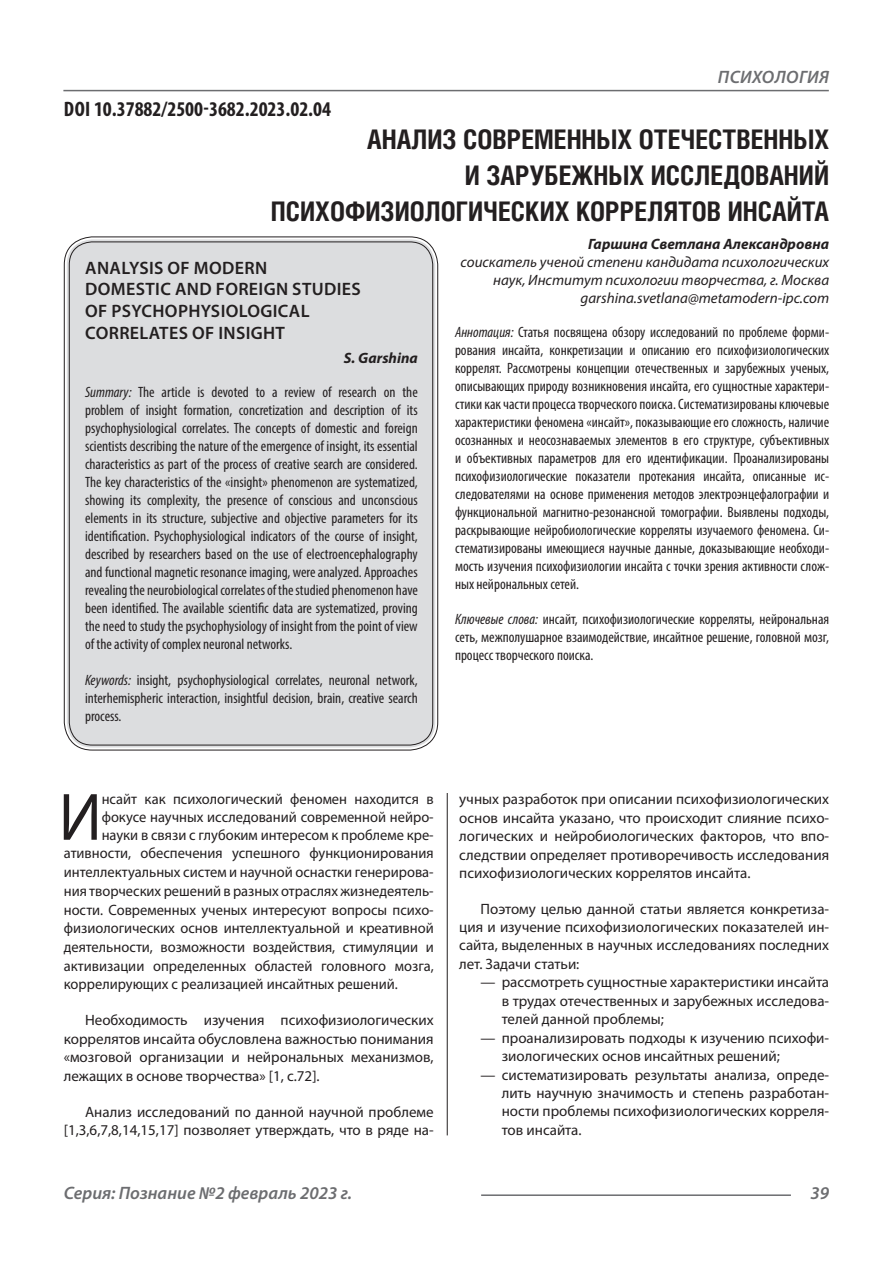
<style>
.page{position:relative;width:893px;height:1263px;background:#fff}
.page>*{position:absolute;margin:0;border:0;box-sizing:border-box;transform-origin:0 0}
.Статья_текст_первый{font:67.5px "Myriad Pro";color:#231f20}
.Статья_название{font:700 27px "Helios Cond C";color:#231f20}
.ДОИ{font:700 condensed 21px "Myriad Pro";color:#231f20}
.Статья_название_англ{font:600 18px "Myriad Pro";letter-spacing:.02em;color:#231f20}
.t1{font:italic 600 18px "Myriad Pro";color:#6c6d70}
.t2{font:italic 600 18px "Myriad Pro";letter-spacing:.02em;color:#6c6d70}
.Статья_аннотация_анг{font:condensed 15px/18px "Myriad Pro";color:#231f20;text-align:justify}
.Статья_аннотация_тек{font:condensed 15px/18px "Myriad Pro";color:#231f20;text-align:justify}
.Статья_текст{font:15px/18.5px "Myriad Pro";color:#231f20;text-align:justify}
.Статья_текст_первый-2{font:15px "Myriad Pro";color:#231f20}
.Статья_автор_инфо{font:italic 15px/18px "Myriad Pro";color:#231f20;text-align:right}
.Статья_автор_фио_рус{font:italic 700 15px "Myriad Pro";color:#231f20}
.Статья_автор_англ{font:italic 700 15px "Myriad Pro";color:#231f20}
.s1{font-style:italic}
</style>
<div class="page">
<hr style="left:447px;top:128px;width:1px;height:1007px;background:#231f20">
<hr style="left:63px;top:90px;width:766px;height:1px;background:#6c6d70">
<hr style="left:481px;top:1194px;width:310px;height:2px;background:#6c6d70">
<div style="left:67px;top:239px;width:368px;height:508px;background:#dcdddf;border-radius:26px"></div>
<p class="ДОИ" style="left:64px;top:96px;width:269px">DOI 10.37882/2500-3682.2023.02.04</p>
<p class="t2" style="left:718px;top:66px;width:113px">ПСИХОЛОГИЯ</p>
<p class="Статья_название" style="left:367px;top:124px;width:463px">АНАЛИЗ СОВРЕМЕННЫХ ОТЕЧЕСТВЕННЫХ</p>
<p class="Статья_название" style="left:465px;top:160px;width:366px">И ЗАРУБЕЖНЫХ ИССЛЕДОВАНИЙ</p>
<p class="Статья_название" style="left:271px;top:196px;width:560px">ПСИХОФИЗИОЛОГИЧЕСКИХ КОРРЕЛЯТОВ ИНСАЙТА</p>
<p class="Статья_автор_фио_рус" style="left:588px;top:235px;width:243px">Гаршина Светлана Александровна</p>
<p class="Статья_автор_инфо" style="left:461px;top:253px;width:370px">соискатель ученой степени кандидата психологических наук, Институт психологии творчества, г. Москва</p>
<p class="Статья_автор_инфо" style="left:581px;top:289px;width:250px">garshina.svetlana@metamodern-ipc.com</p>
<p class="Статья_аннотация_тек" style="left:455px;top:322px;width:376px"><span class="s1">Аннотация:</span> Статья посвящена обзору исследований по проблеме форми&shy;рования инсайта, конкретизации и описанию его психофизиологических коррелят. Рассмотрены концепции отечественных и зарубежных ученых, описывающих природу возникновения инсайта, его сущностные характери&shy;стики как части процесса творческого поиска. Систематизированы ключевые характеристики феномена «инсайт», показывающие его сложность, наличие осознанных и неосознаваемых элементов в его структуре, субъективных и объективных параметров для его идентификации. Проанализированы психофизиологические показатели протекания инсайта, описанные ис&shy;следователями на основе применения методов электроэнцефалографии и функциональной магнитно-резонансной томографии. Выявлены подходы, раскрывающие нейробиологические корреляты изучаемого феномена. Си&shy;стематизированы имеющиеся научные данные, доказывающие необходи&shy;мость изучения психофизиологии инсайта с точки зрения активности слож&shy;ных нейрональных сетей.</p>
<p class="Статья_аннотация_тек" style="left:455px;top:610px;width:376px"><span class="s1">Ключевые слова:</span> инсайт, психофизиологические корреляты, нейрональная сеть, межполушарное взаимодействие, инсайтное решение, головной мозг, процесс творческого поиска.</p>
<p class="Статья_название_англ" style="left:85px;top:256px;width:183px">ANALYSIS OF MODERN</p>
<p class="Статья_название_англ" style="left:85px;top:278px;width:277px">DOMESTIC AND FOREIGN STUDIES</p>
<p class="Статья_название_англ" style="left:85px;top:299px;width:226px">OF PSYCHOPHYSIOLOGICAL</p>
<p class="Статья_название_англ" style="left:85px;top:321px;width:201px">CORRELATES OF INSIGHT</p>
<p class="Статья_автор_англ" style="left:344px;top:348px;width:75px">S. Garshina</p>
<p class="Статья_аннотация_анг" style="left:85px;top:383px;width:334px"><span class="s1">Summary:</span> The article is devoted to a review of research on the problem of insight formation, concretization and description of its psychophysiological correlates. The concepts of domestic and foreign scientists describing the nature of the emergence of insight, its essential characteristics as part of the process of creative search are considered.<br>The key characteristics of the «insight» phenomenon are systematized, showing its complexity, the presence of conscious and unconscious elements in its structure, subjective and objective parameters for its identification. Psychophysiological indicators of the course of insight, described by researchers based on the use of electroencephalography and functional magnetic resonance imaging, were analyzed. Approaches revealing the neurobiological correlates of the studied phenomenon have been identified. The available scientific data are systematized, proving the need to study the psychophysiology of insight from the point of view of the activity of complex neuronal networks.</p>
<p class="Статья_аннотация_анг" style="left:85px;top:671px;width:334px"><span class="s1">Keywords:</span> insight, psychophysiological correlates, neuronal network, interhemispheric interaction, insightful decision, brain, creative search process.</p>
<p class="Статья_текст_первый" style="left:59px;top:775px;width:44px">И</p>
<p class="Статья_текст_первый-2" style="left:102px;top:790px;width:333px">нсайт как психологический феномен находится в</p>
<p class="Статья_текст_первый-2" style="left:102px;top:808px;width:333px">фокусе научных исследований современной нейро-</p>
<p class="Статья_текст_первый-2" style="left:102px;top:825px;width:333px">науки в связи с глубоким интересом к проблеме кре-</p>
<p class="Статья_текст_первый-2" style="left:64px;top:844px;width:371px">ативности, обеспечения успешного функционирования</p>
<p class="Статья_текст_первый-2" style="left:64px;top:863px;width:371px">интеллектуальных систем и научной оснастки генерирова-</p>
<p class="Статья_текст_первый-2" style="left:64px;top:881px;width:371px">ния творческих решений в разных отраслях жизнедеятель-</p>
<p class="Статья_текст_первый-2" style="left:64px;top:900px;width:371px">ности. Современных ученых интересуют вопросы психо-</p>
<p class="Статья_текст_первый-2" style="left:64px;top:919px;width:371px">физиологических основ интеллектуальной и креативной</p>
<p class="Статья_текст_первый-2" style="left:64px;top:938px;width:371px">деятельности, возможности воздействия, стимуляции и</p>
<p class="Статья_текст_первый-2" style="left:64px;top:956px;width:371px">активизации определенных областей головного мозга,</p>
<p class="Статья_текст_первый-2" style="left:64px;top:975px;width:335px">коррелирующих с реализацией инсайтных решений.</p>
<p class="Статья_текст" style="left:64px;top:1010px;width:371px;text-indent:21px">Необходимость изучения психофизиологических коррелятов инсайта обусловлена важностью понимания «мозговой организации и нейрональных механизмов, лежащих в основе творчества» [1, с.72].</p>
<p class="Статья_текст" style="left:64px;top:1102px;width:371px;text-align:right">Анализ исследований по данной научной проблеме [1,3,6,7,8,14,15,17] позволяет утверждать, что в ряде на-</p>
<p class="Статья_текст" style="left:459px;top:790px;width:371px">учных разработок при описании психофизиологических основ инсайта указано, что происходит слияние психо&shy;логических и нейробиологических факторов, что впо&shy;следствии определяет противоречивость исследования психофизиологических коррелятов инсайта.</p>
<p class="Статья_текст" style="left:459px;top:899px;width:371px;text-indent:21px">Поэтому целью данной статьи является конкретиза&shy;ция и изучение психофизиологических показателей ин&shy;сайта, выделенных в научных исследованиях последних лет. Задачи статьи:</p>
<p class="Статья_текст" style="left:502px;top:973px;width:329px;text-indent:-21px">— рассмотреть сущностные характеристики инсайта в трудах отечественных и зарубежных исследова&shy;телей данной проблемы;</p>
<p class="Статья_текст" style="left:502px;top:1028px;width:329px;text-indent:-21px">— проанализировать подходы к изучению психофи&shy;зиологических основ инсайтных решений;</p>
<p class="Статья_текст" style="left:502px;top:1065px;width:329px;text-indent:-21px">— систематизировать результаты анализа, опреде&shy;лить научную значимость и степень разработан&shy;ности проблемы психофизиологических корреля&shy;тов инсайта.</p>
<p class="t1" style="left:64px;top:1182px;width:290px">Серия: Познание №2 февраль 2023 г.</p>
<p class="t1" style="left:810px;top:1182px;width:20px">39</p>
</div>
